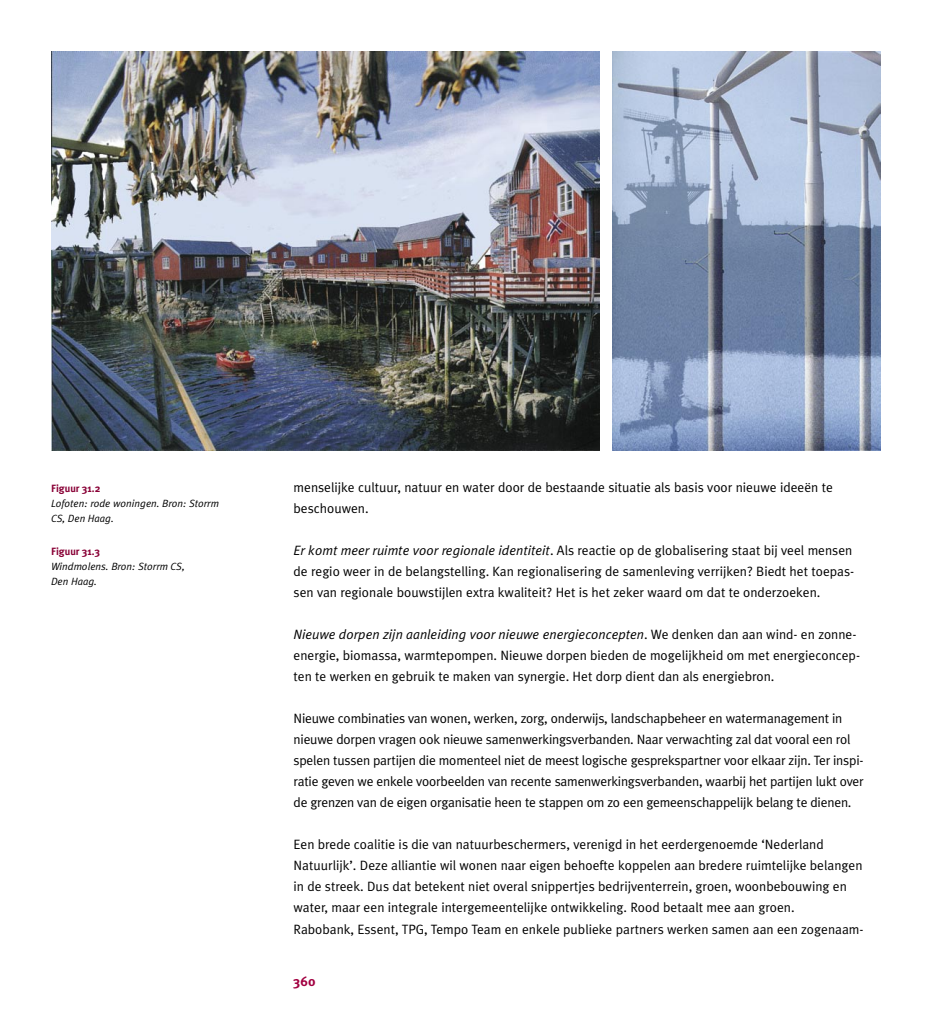
<style>
.page{position:relative;width:936px;height:1021px;background:#fff}
.page>*{position:absolute;margin:0;border:0;box-sizing:border-box;transform-origin:0 0}
.Broodtekst_Boek_STT{font:13.5px/21px "Meta Plus Normal";color:#000}
.t1{font:700 13.5px "Meta Plus";color:#a20041}
.Figuur_Tabel_Onderschrift{font:italic 10.5px/15px "Meta Plus Normal";color:#000}
.Figuur_Tabel_Kop{font:700 10.5px "Meta Plus";color:#890036}
.s1{font-style:italic}
</style>
<div class="page">
<img style="left:51px;top:51px;width:549px;height:399px">
<img style="left:612px;top:51px;width:268px;height:399px">
<p class="Figuur_Tabel_Kop" style="left:51px;top:482px;width:51px">Figuur 31.2</p>
<p class="Figuur_Tabel_Onderschrift" style="left:51px;top:496px;width:169px">Lofoten: rode woningen. Bron: Storrm<br>CS, Den Haag.</p>
<p class="Figuur_Tabel_Kop" style="left:51px;top:545px;width:51px">Figuur 31.3</p>
<p class="Figuur_Tabel_Onderschrift" style="left:51px;top:559px;width:135px">Windmolens. Bron: Storrm CS,<br>Den Haag.</p>
<p class="Broodtekst_Boek_STT" style="left:293px;top:477px;width:541px">menselijke cultuur, natuur en water door de bestaande situatie als basis voor nieuwe ideeën te beschouwen.</p>
<p class="Broodtekst_Boek_STT" style="left:293px;top:540px;width:562px"><span class="s1">Er komt meer ruimte voor regionale identiteit</span>. Als reactie op de globalisering staat bij veel mensen de regio weer in de belangstelling. Kan regionalisering de samenleving verrijken? Biedt het toepas&shy;sen van regionale bouwstijlen extra kwaliteit? Het is het zeker waard om dat te onderzoeken.</p>
<p class="Broodtekst_Boek_STT" style="left:293px;top:624px;width:568px"><span class="s1">Nieuwe dorpen zijn aanleiding voor nieuwe energieconcepten</span>. We denken dan aan wind- en zonne&shy;energie, biomassa, warmtepompen. Nieuwe dorpen bieden de mogelijkheid om met energieconcep&shy;ten te werken en gebruik te maken van synergie. Het dorp dient dan als energiebron.</p>
<p class="Broodtekst_Boek_STT" style="left:293px;top:708px;width:571px">Nieuwe combinaties van wonen, werken, zorg, onderwijs, landschapbeheer en watermanagement in nieuwe dorpen vragen ook nieuwe samenwerkingsverbanden. Naar verwachting zal dat vooral een rol spelen tussen partijen die momenteel niet de meest logische gesprekspartner voor elkaar zijn. Ter inspi&shy;ratie geven we enkele voorbeelden van recente samenwerkingsverbanden, waarbij het partijen lukt over de grenzen van de eigen organisatie heen te stappen om zo een gemeenschappelijk belang te dienen.</p>
<p class="Broodtekst_Boek_STT" style="left:293px;top:834px;width:570px">Een brede coalitie is die van natuurbeschermers, verenigd in het eerdergenoemde ‘Nederland Natuurlijk’. Deze alliantie wil wonen naar eigen behoefte koppelen aan bredere ruimtelijke belangen in de streek. Dus dat betekent niet overal snippertjes bedrijventerrein, groen, woonbebouwing en water, maar een integrale intergemeentelijke ontwikkeling. Rood betaalt mee aan groen.</p>
<p class="Broodtekst_Boek_STT" style="left:293px;top:918px;width:571px">Rabobank, Essent, TPG, Tempo Team en enkele publieke partners werken samen aan een zogenaam-</p>
<p class="t1" style="left:293px;top:973px;width:23px">360</p>
</div>
